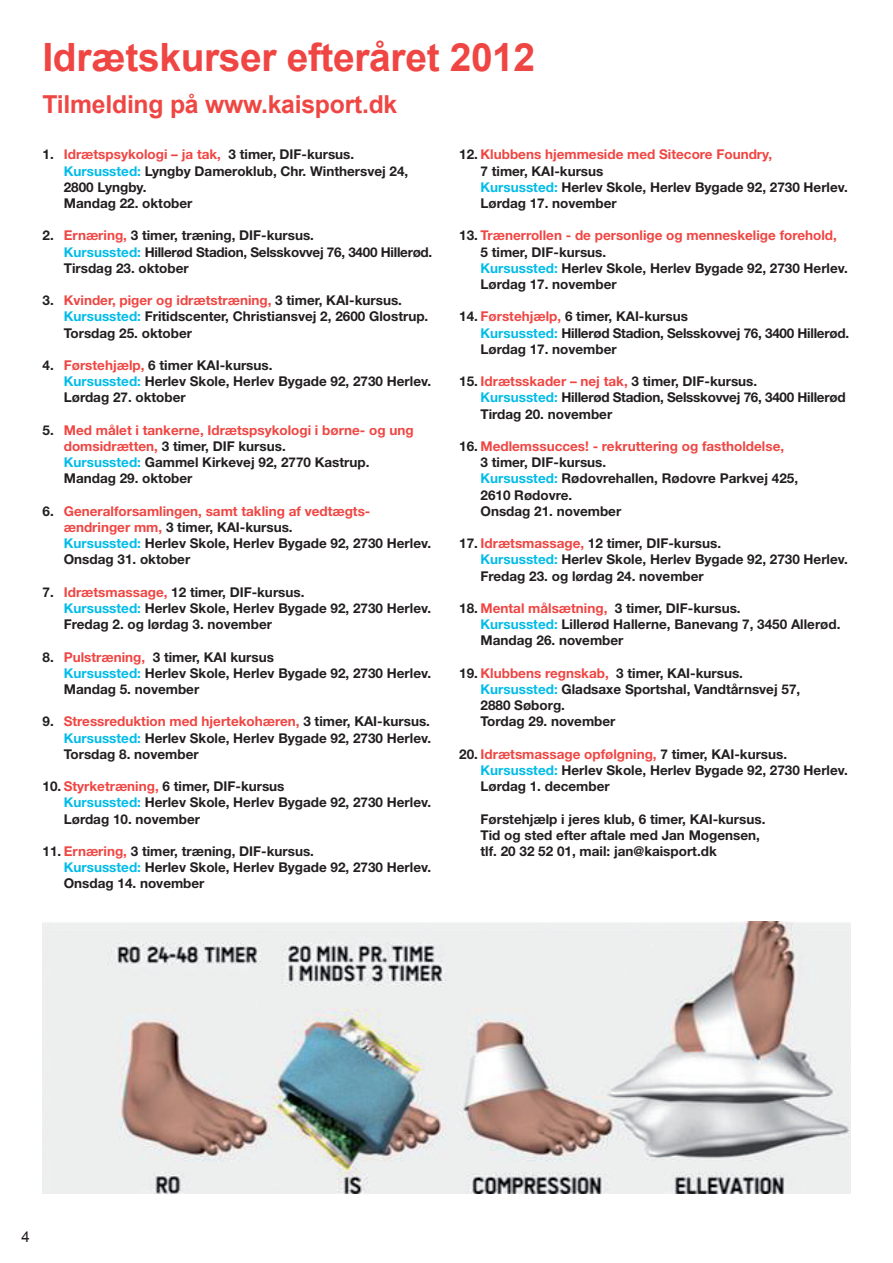
<style>
.page{position:relative;width:893px;height:1263px;background:#fff}
.page>*{position:absolute;margin:0;border:0;box-sizing:border-box;transform-origin:0 0}
.t1{font:700 39px "Arial";letter-spacing:-.01em;color:#ef4643}
.t2{font:700 24.75px "Arial";letter-spacing:-.01em;color:#ef4643}
.t3{font:15px "Arial";color:#231f20}
.t4{font:700 13.5px/16.2px "Helvetica Neue";color:#231f20}
.s1{color:#ef4643}
.s2{color:#02bce8}
</style>
<div class="page">
<img style="left:43px;top:922px;width:807px;height:272px">
<h1 class="t1" style="left:43px;top:35px;width:494px">Idrætskurser efteråret 2012</h1>
<h2 class="t2" style="left:43px;top:90px;width:356px">Tilmelding på www.kaisport.dk</h2>
<p class="t4" style="left:64px;top:146px;width:346px;text-indent:-21px">1. <span class="s1">Idrætspsykologi – ja tak,</span> 3 timer, DIF-kursus.<br><span class="s2">Kursussted:</span> Lyngby Dameroklub, Chr. Winthersvej 24, 2800 Lyngby.<br>Mandag 22. oktober</p>
<p class="t4" style="left:64px;top:227px;width:370px;text-indent:-21px">2. <span class="s1">Ernæring,</span> 3 timer, træning, DIF-kursus.<br><span class="s2">Kursussted:</span> Hillerød Stadion, Selsskovvej 76, 3400 Hillerød.<br>Tirsdag 23. oktober</p>
<p class="t4" style="left:64px;top:292px;width:366px;text-indent:-21px">3. <span class="s1">Kvinder, piger og idrætstræning,</span> 3 timer, KAI-kursus.<br><span class="s2">Kursussted:</span> Fritidscenter, Christiansvej 2, 2600 Glostrup.<br>Torsdag 25. oktober</p>
<p class="t4" style="left:64px;top:357px;width:369px;text-indent:-21px">4. <span class="s1">Førstehjælp,</span> 6 timer KAI-kursus.<br><span class="s2">Kursussted:</span> Herlev Skole, Herlev Bygade 92, 2730 Herlev.<br>Lørdag 27. oktober</p>
<p class="t4" style="left:64px;top:422px;width:351px;text-indent:-21px">5. <span class="s1">Med målet i tankerne, Idrætspsykologi i børne- og ung domsidrætten,</span> 3 timer, DIF kursus.<br><span class="s2">Kursussted:</span> Gammel Kirkevej 92, 2770 Kastrup.<br>Mandag 29. oktober</p>
<p class="t4" style="left:64px;top:503px;width:369px;text-indent:-21px">6. <span class="s1">Generalforsamlingen, samt takling af vedtægts&shy;ændringer mm,</span> 3 timer, KAI-kursus.<br><span class="s2">Kursussted:</span> Herlev Skole, Herlev Bygade 92, 2730 Herlev.<br>Onsdag 31. oktober</p>
<p class="t4" style="left:64px;top:584px;width:369px;text-indent:-21px">7. <span class="s1">Idrætsmassage,</span> 12 timer, DIF-kursus.<br><span class="s2">Kursussted:</span> Herlev Skole, Herlev Bygade 92, 2730 Herlev.<br>Fredag 2. og lørdag 3. november</p>
<p class="t4" style="left:64px;top:648px;width:369px;text-indent:-21px">8. <span class="s1">Pulstræning,</span> 3 timer, KAI kursus<br><span class="s2">Kursussted:</span> Herlev Skole, Herlev Bygade 92, 2730 Herlev.<br>Mandag 5. november</p>
<p class="t4" style="left:64px;top:713px;width:369px;text-align:justify;text-indent:-21px">9. <span class="s1">Stressreduktion med hjertekohæren,</span> 3 timer, KAI-kursus.<br><span class="s2">Kursussted:</span> Herlev Skole, Herlev Bygade 92, 2730 Herlev.<br>Torsdag 8. november</p>
<p class="t4" style="left:64px;top:778px;width:369px;text-indent:-21px">10. <span class="s1">Styrketræning,</span> 6 timer, DIF-kursus<br><span class="s2">Kursussted:</span> Herlev Skole, Herlev Bygade 92, 2730 Herlev.<br>Lørdag 10. november</p>
<p class="t4" style="left:64px;top:843px;width:369px;text-indent:-21px">11. <span class="s1">Ernæring,</span> 3 timer, træning, DIF-kursus.<br><span class="s2">Kursussted:</span> Herlev Skole, Herlev Bygade 92, 2730 Herlev.<br>Onsdag 14. november</p>
<p class="t4" style="left:480px;top:146px;width:369px;text-indent:-21px">12. <span class="s1">Klubbens hjemmeside med Sitecore Foundry,<br></span>7 timer, KAI-kursus<br><span class="s2">Kursussted:</span> Herlev Skole, Herlev Bygade 92, 2730 Herlev.<br>Lørdag 17. november</p>
<p class="t4" style="left:480px;top:227px;width:369px;text-indent:-21px">13. <span class="s1">Trænerrollen - de personlige og menneskelige forehold,<br></span>5 timer, DIF-kursus.<br><span class="s2">Kursussted:</span> Herlev Skole, Herlev Bygade 92, 2730 Herlev.<br>Lørdag 17. november</p>
<p class="t4" style="left:480px;top:308px;width:370px;text-indent:-21px">14. <span class="s1">Førstehjælp,</span> 6 timer, KAI-kursus<br><span class="s2">Kursussted:</span> Hillerød Stadion, Selsskovvej 76, 3400 Hillerød.<br>Lørdag 17. november</p>
<p class="t4" style="left:480px;top:373px;width:367px;text-indent:-21px">15. <span class="s1">Idrætsskader – nej tak,</span> 3 timer, DIF-kursus.<br><span class="s2">Kursussted:</span> Hillerød Stadion, Selsskovvej 76, 3400 Hillerød<br>Tirdag 20. november</p>
<p class="t4" style="left:480px;top:438px;width:319px;text-indent:-21px">16. <span class="s1">Medlemssucces! - rekruttering og fastholdelse,<br></span>3 timer, DIF-kursus.<br><span class="s2">Kursussted:</span> Rødovrehallen, Rødovre Parkvej 425,<br>2610 Rødovre.<br>Onsdag 21. november</p>
<p class="t4" style="left:480px;top:535px;width:369px;text-indent:-21px">17. <span class="s1">Idrætsmassage,</span> 12 timer, DIF-kursus.<br><span class="s2">Kursussted:</span> Herlev Skole, Herlev Bygade 92, 2730 Herlev.<br>Fredag 23. og lørdag 24. november</p>
<p class="t4" style="left:480px;top:600px;width:361px;text-indent:-21px">18. <span class="s1">Mental målsætning,</span> 3 timer, DIF-kursus.<br><span class="s2">Kursussted:</span> Lillerød Hallerne, Banevang 7, 3450 Allerød.<br>Mandag 26. november</p>
<p class="t4" style="left:480px;top:665px;width:321px;text-indent:-21px">19. <span class="s1">Klubbens regnskab,</span> 3 timer, KAI-kursus.<br><span class="s2">Kursussted:</span> Gladsaxe Sportshal, Vandtårnsvej 57,<br>2880 Søborg.<br>Tordag 29. november</p>
<p class="t4" style="left:480px;top:746px;width:369px;text-indent:-21px">20. <span class="s1">Idrætsmassage opfølgning,</span> 7 timer, KAI-kursus.<br><span class="s2">Kursussted:</span> Herlev Skole, Herlev Bygade 92, 2730 Herlev.<br>Lørdag 1. december</p>
<p class="t4" style="left:480px;top:810px;width:286px">Førstehjælp i jeres klub, 6 timer, KAI-kursus.<br>Tid og sted efter aftale med Jan Mogensen, tlf. 20 32 52 01, mail: jan@kaisport.dk</p>
<p class="t3" style="left:22px;top:1228px;width:10px">4</p>
</div>
